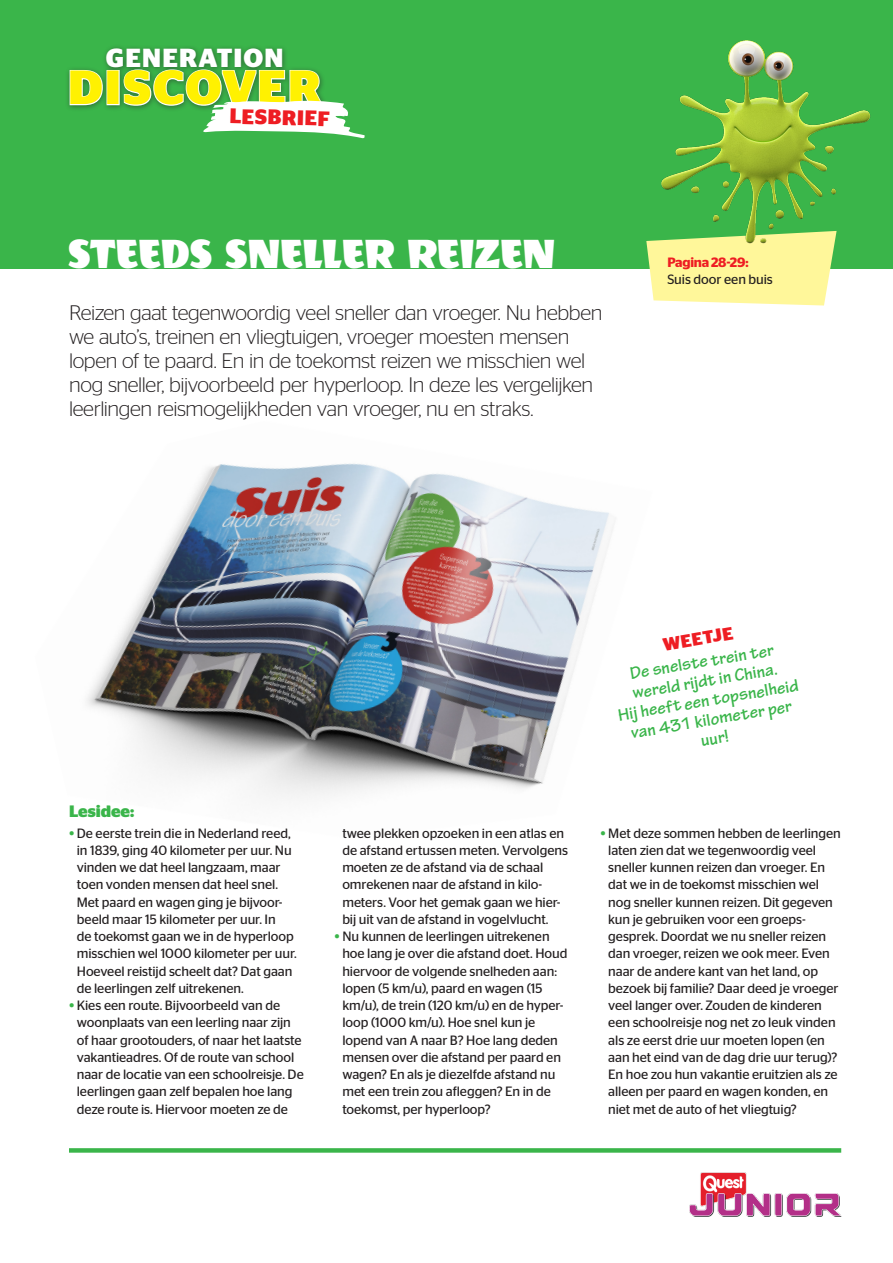
<style>
.page{position:relative;width:893px;height:1263px;background:#fff}
.page>*{position:absolute;margin:0;border:0;box-sizing:border-box;transform-origin:0 0}
.Bijschrift{font:700 47.85px "Stag Sans";letter-spacing:.035em;color:#fff101}
.Kop_groot{font:46.5px "Wendy One";letter-spacing:-.01em;color:#fff;scale:.9 1}
.Bijschrift-2{font:700 26.1px "Stag Sans";letter-spacing:.04em;color:#fff}
.Intro{font:300 21px/24px "Stag Sans";letter-spacing:-.015em;color:#231f20}
.t1{font:700 21px "Stag Sans";color:#ee1d23}
.Kaderplat{font:700 18px/19.5px "Tekton Pro";color:#3ab54a}
.Bijschrift_2{font:700 18px "Stag Sans";color:#ee1d23}
.Kaderplat-2{font:700 16.5px "Stag Sans";letter-spacing:-.005em;color:#3ab54a}
.Kaderplat-3{font:13.5px/17.2px "Stag Sans";letter-spacing:-.005em;color:#231f20}
.Kaderplat-4{font:600 13.5px "Stag Sans";letter-spacing:-.015em;color:#ee1d23}
.s1{font-size:16.5px;color:#3ab54a}
</style>
<div class="page">
<div style="left:0;top:0;width:893px;height:268px;background:#3ab54a"></div>
<img style="left:86px;top:463px;width:527px;height:336px">
<div style="left:69px;top:1148px;width:772px;height:5px;background:#3ab54a"></div>
<svg style="left:646px;top:240px;width:191px;height:65px;background:#fcf6a2"></svg>
<div style="left:65px;top:44px;width:263px;height:68px;background:#231f20;opacity:.5"></div>
<svg style="left:69px;top:69px;width:35px;height:37px"></svg>
<div style="left:107px;top:70px;width:13px;height:35px;border:2px solid #fff"></div>
<svg style="left:123px;top:69px;width:242px;height:69px"></svg>
<img style="left:689px;top:1172px;width:152px;height:45px">
<img style="left:651px;top:40px;width:220px;height:217px">
<p class="Bijschrift-2" style="left:106px;top:43px;width:179px">GENERATION</p>
<p class="Bijschrift" style="left:68px;top:60px;width:254px">DISCOVER</p>
<p class="t1" style="left:230px;top:103px;width:102px;rotate:2deg">LESBRIEF</p>
<p class="Kop_groot" style="left:68px;top:230px;width:543px">STEEDS SNELLER REIZEN</p>
<p class="Intro" style="left:69px;top:300px;width:535px">Reizen gaat tegenwoordig veel sneller dan vroeger. Nu hebben we auto’s, treinen en vliegtuigen, vroeger moesten mensen lopen of te paard. En in de toekomst reizen we misschien wel nog sneller, bijvoorbeeld per hyperloop. In deze les vergelijken leerlingen reismogelijkheden van vroeger, nu en straks.</p>
<p class="Kaderplat-4" style="left:667px;top:254px;width:83px">Pagina 28-29:</p>
<p class="Kaderplat-3" style="left:667px;top:271px;width:107px">Suis door een buis</p>
<p class="Bijschrift_2" style="left:661px;top:634px;width:73px;rotate:-10deg">WEETJE</p>
<p class="Kaderplat" style="left:628px;top:665px;width:149px;rotate:-10deg">De snelste trein ter wereld rijdt in China.</p>
<p class="Kaderplat" style="left:617px;top:706px;width:184px;text-align:center;rotate:-10deg">Hij heeft een topsnelheid van 431 kilometer per uur!</p>
<p class="Kaderplat-2" style="left:69px;top:802px;width:67px">Lesidee:</p>
<p class="Kaderplat-3" style="left:77px;top:824px;width:222px;text-indent:-8px"><span class="s1">•</span> De eerste trein die in Nederland reed, in 1839, ging 40 kilometer per uur. Nu vinden we dat heel langzaam, maar toen vonden mensen dat heel snel.<br>Met paard en wagen ging je bijvoor&shy;beeld maar 15 kilometer per uur. In<br>de toekomst gaan we in de hyperloop misschien wel 1000 kilometer per uur.<br>Hoeveel reistijd scheelt dat? Dat gaan de leerlingen zelf uitrekenen.</p>
<p class="Kaderplat-3" style="left:77px;top:997px;width:228px;text-indent:-8px"><span class="s1">•</span> Kies een route. Bijvoorbeeld van de woonplaats van een leerling naar zijn of haar grootouders, of naar het laatste vakantieadres. Of de route van school naar de locatie van een schoolreisje. De leerlingen gaan zelf bepalen hoe lang deze route is. Hiervoor moeten ze de</p>
<p class="Kaderplat-3" style="left:342px;top:824px;width:227px">twee plekken opzoeken in een atlas en de afstand ertussen meten. Vervolgens moeten ze de afstand via de schaal omrekenen naar de afstand in kilo&shy;meters. Voor het gemak gaan we hier&shy;bij uit van de afstand in vogelvlucht.</p>
<p class="Kaderplat-3" style="left:342px;top:928px;width:227px;text-indent:-8px"><span class="s1">•</span> Nu kunnen de leerlingen uitrekenen hoe lang je over die afstand doet. Houd hiervoor de volgende snelheden aan: lopen (5 km/u), paard en wagen (15 km/u), de trein (120 km/u) en de hyper&shy;loop (1000 km/u). Hoe snel kun je lopend van A naar B? Hoe lang deden mensen over die afstand per paard en wagen? En als je diezelfde afstand nu met een trein zou afleggen? En in de toekomst, per hyperloop?</p>
<p class="Kaderplat-3" style="left:608px;top:824px;width:234px;text-indent:-8px"><span class="s1">•</span> Met deze sommen hebben de leerlingen laten zien dat we tegenwoordig veel sneller kunnen reizen dan vroeger. En dat we in de toekomst misschien wel nog sneller kunnen reizen. Dit gegeven kun je gebruiken voor een groeps&shy;gesprek. Doordat we nu sneller reizen dan vroeger, reizen we ook meer. Even naar de andere kant van het land, op bezoek bij familie? Daar deed je vroeger veel langer over. Zouden de kinderen een schoolreisje nog net zo leuk vinden als ze eerst drie uur moeten lopen (en aan het eind van de dag drie uur terug)?<br>En hoe zou hun vakantie eruitzien als ze alleen per paard en wagen konden, en niet met de auto of het vliegtuig?</p>
</div>
